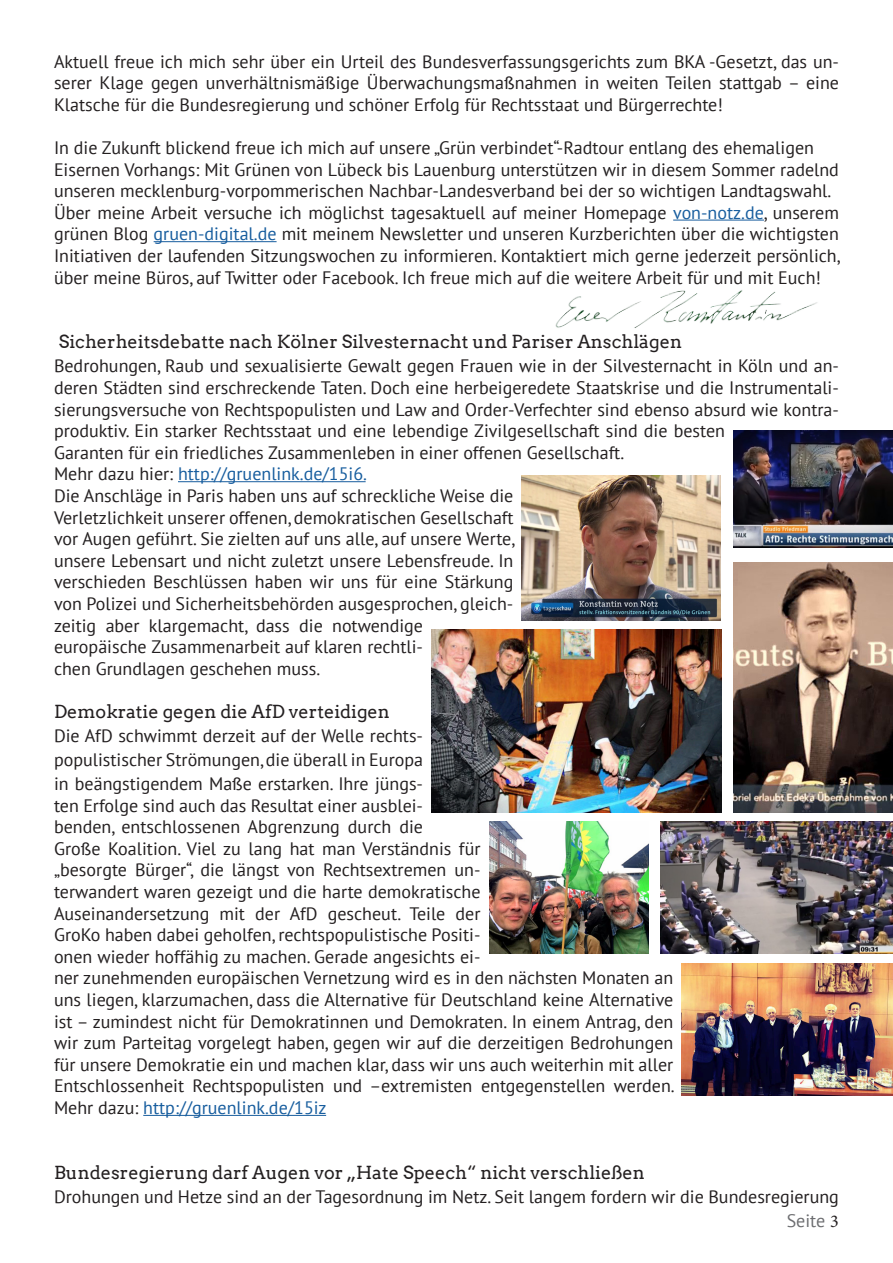
<style>
.page{position:relative;width:893px;height:1263px;background:#fff}
.page>*{position:absolute;margin:0;border:0;box-sizing:border-box;transform-origin:0 0}
.t1{font:18px/21.6px "PT Sans";color:#231f20}
.t2{font:18px "Arvo";color:#231f20}
.t3{font:18px "PT Sans";color:#175d9e}
.t4{font:18px "PT Sans";color:#6c6d70}
.s1{color:#175d9e}
.s2{color:#231f20}
.s3{font-family:"Minion Pro";color:#231f20}
</style>
<div class="page">
<hr style="left:673px;top:220px;width:91px;height:1px;background:#175d9e">
<hr style="left:154px;top:241px;width:123px;height:1px;background:#175d9e">
<hr style="left:178px;top:481px;width:188px;height:1px;background:#175d9e">
<hr style="left:143px;top:1115px;width:183px;height:1px;background:#175d9e">
<img style="left:733px;top:431px;width:160px;height:117px">
<img style="left:733px;top:562px;width:160px;height:250px">
<img style="left:489px;top:822px;width:159px;height:132px">
<img style="left:660px;top:822px;width:233px;height:132px">
<img style="left:522px;top:475px;width:199px;height:146px">
<img style="left:432px;top:629px;width:290px;height:183px">
<img style="left:682px;top:963px;width:211px;height:132px">
<img style="left:555px;top:290px;width:262px;height:38px">
<p class="t1" style="left:54px;top:50px;width:786px;text-align:justify">Aktuell freue ich mich sehr über ein Urteil des Bundesverfassungsgerichts zum BKA -Gesetzt, das un&shy;serer Klage gegen unverhältnismäßige Überwachungsmaßnahmen in weiten Teilen stattgab – eine Klatsche für die Bundesregierung und schöner Erfolg für Rechtsstaat und Bürgerrechte!</p>
<p class="t1" style="left:54px;top:136px;width:761px">In die Zukunft blickend freue ich mich auf unsere „Grün verbindet“-Radtour entlang des ehemaligen</p>
<p class="t1" style="left:54px;top:158px;width:786px">Eisernen Vorhangs: Mit Grünen von Lübeck bis Lauenburg unterstützen wir in diesem Sommer radelnd unseren mecklenburg-vorpommerischen Nachbar-Landesverband bei der so wichtigen Landtagswahl.</p>
<p class="t1" style="left:54px;top:201px;width:788px;text-align:justify">Über meine Arbeit versuche ich möglichst tagesaktuell auf meiner Homepage <span class="s1">von-notz.de</span>, unserem grünen Blog <span class="s1">gruen-digital.de</span> mit meinem Newsletter und unseren Kurzberichten über die wichtigsten Initiativen der laufenden Sitzungswochen zu informieren. Kontaktiert mich gerne jederzeit persönlich, über meine Büros, auf Twitter oder Facebook. Ich freue mich auf die weitere Arbeit für und mit Euch!</p>
<p class="t2" style="left:59px;top:331px;width:625px">Sicherheitsdebatte nach Kölner Silvesternacht und Pariser Anschlägen</p>
<p class="t1" style="left:54px;top:355px;width:786px">Bedrohungen, Raub und sexualisierte Gewalt gegen Frauen wie in der Silvesternacht in Köln und an&shy;deren Städten sind erschreckende Taten. Doch eine herbeigeredete Staatskrise und die Instrumentali&shy;sierungsversuche von Rechtspopulisten und Law and Order-Verfechter sind ebenso absurd wie kontra&shy;produktiv. Ein starker Rechtsstaat und eine lebendige Zivilgesellschaft sind die besten<br>Garanten für ein friedliches Zusammenleben in einer offenen Gesellschaft.</p>
<p class="t3" style="left:54px;top:462px;width:315px"><span class="s2">Mehr dazu hier:</span> http://gruenlink.de/15i6.</p>
<p class="t1" style="left:54px;top:484px;width:462px">Die Anschläge in Paris haben uns auf schreckliche Weise die Verletzlichkeit unserer offenen, demokratischen Gesellschaft vor Augen geführt. Sie zielten auf uns alle, auf unsere Werte, unsere Lebensart und nicht zuletzt unsere Lebensfreude. In verschieden Beschlüssen haben wir uns für eine Stärkung von Polizei und Sicherheitsbehörden ausgesprochen, gleich&shy;zeitig aber klargemacht, dass die notwendige europäische Zusammenarbeit auf klaren rechtli-<br>chen Grundlagen geschehen muss.</p>
<p class="t2" style="left:54px;top:701px;width:337px">Demokratie gegen die AfD verteidigen</p>
<p class="t1" style="left:54px;top:723px;width:371px;line-height:24px;text-align:justify">Die AfD schwimmt derzeit auf der Welle rechts&shy;populistischer Strömungen, die überall in Europa in beängstigendem Maße erstarken. Ihre jüngs-</p>
<p class="t1" style="left:54px;top:794px;width:622px">ten Erfolge sind auch das Resultat einer ausblei-<br>benden, entschlossenen Abgrenzung durch die<br>Große Koalition. Viel zu lang hat man Verständnis für<br>„besorgte Bürger“, die längst von Rechtsextremen un-<br>terwandert waren gezeigt und die harte demokratische<br>Auseinandersetzung mit der AfD gescheut. Teile der<br>GroKo haben dabei geholfen, rechtspopulistische Positi-<br>onen wieder hoffähig zu machen. Gerade angesichts ei-<br>ner zunehmenden europäischen Vernetzung wird es in den nächsten Monaten an uns liegen, klarzumachen, dass die Alternative für Deutschland keine Alternative ist – zumindest nicht für Demokratinnen und Demokraten. In einem Antrag, den wir zum Parteitag vorgelegt haben, gegen wir auf die derzeitigen Bedrohungen für unsere Demokratie ein und machen klar, dass wir uns auch weiterhin mit aller Entschlossenheit Rechtspopulisten und –extremisten entgegenstellen werden.<br>Mehr dazu: <span class="s1">http://gruenlink.de/15iz</span></p>
<p class="t2" style="left:54px;top:1161px;width:592px">Bundesregierung darf Augen vor „Hate Speech“ nicht verschließen</p>
<p class="t1" style="left:54px;top:1185px;width:786px">Drohungen und Hetze sind an der Tagesordnung im Netz. Seit langem fordern wir die Bundesregierung</p>
<p class="t4" style="left:787px;top:1209px;width:54px">Seite <span class="s3">3</span></p>
</div>
